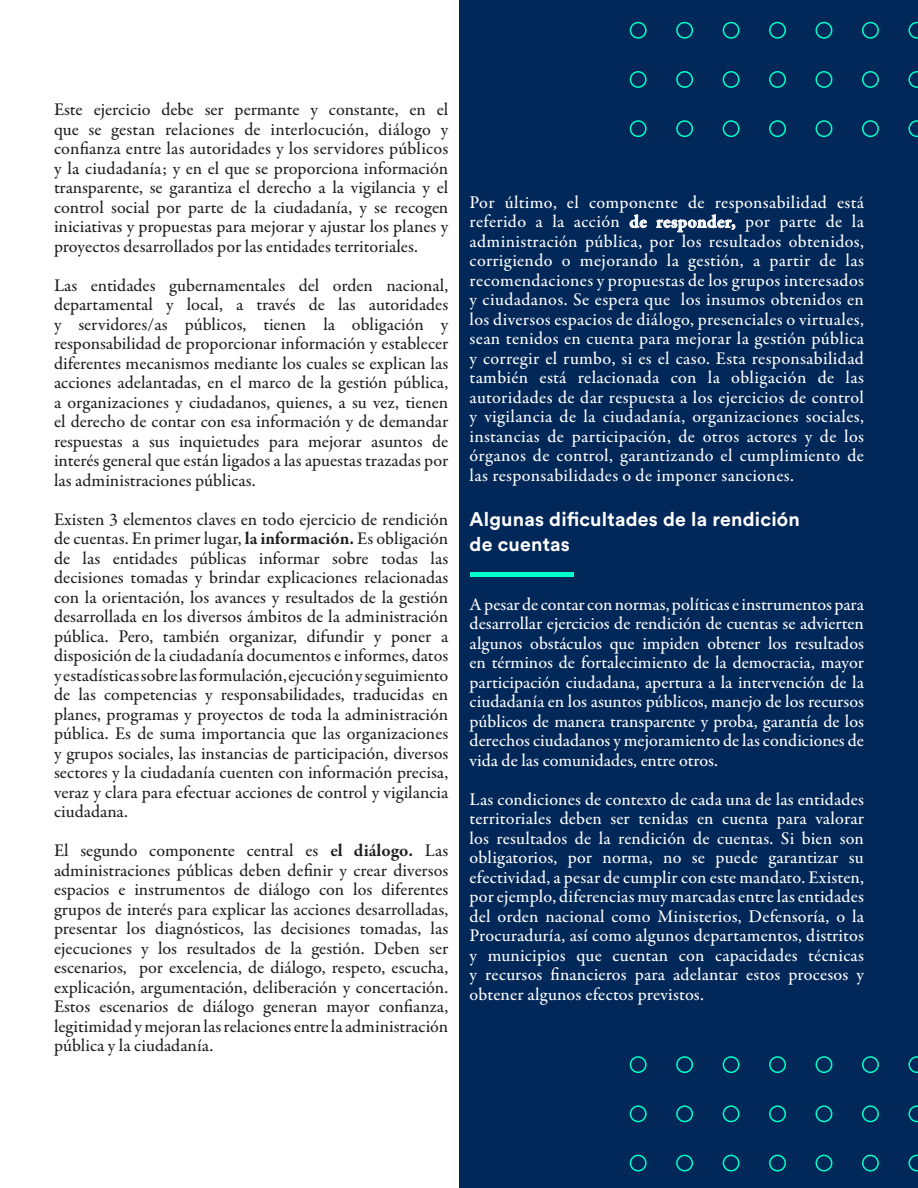
<style>
.page{position:relative;width:918px;height:1188px;background:#fff}
.page>*{position:absolute;margin:0;border:0;box-sizing:border-box;transform-origin:0 0}
.t1{font:700 19.5px "Circular Std";letter-spacing:.01em;color:#fff}
.t2{font:500 18px/19.5px "Garamond Premr Pro";color:#231f20;text-align:justify}
.t3{font:500 18px/19.5px "Garamond Premr Pro";letter-spacing:.01em;color:#fff;text-align:justify}
.s1{font-weight:700}
</style>
<div class="page">
<div style="left:459px;top:1px;width:459px;height:1187px;background:#022859"></div>
<hr style="left:470px;top:573px;width:104px;height:4px;background:#00ffc7">
<svg style="left:629px;top:1056px;width:289px;height:116px"></svg>
<svg style="left:629px;top:0;width:289px;height:138px"></svg>
<p class="t2" style="left:54px;top:100px;width:396px">Este ejercicio debe ser permante y constante, en el que se gestan relaciones de interlocución, diálogo y confianza entre las autoridades y los servidores públicos y la ciudadanía; y en el que se proporciona información transparente, se garantiza el derecho a la vigilancia y el control social por parte de la ciudadanía, y se recogen iniciativas y propuestas para mejorar y ajustar los planes y proyectos desarrollados por las entidades territoriales.</p>
<p class="t2" style="left:54px;top:276px;width:396px">Las entidades gubernamentales del orden nacional, departamental y local, a través de las autoridades y servidores/as públicos, tienen la obligación y responsabilidad de proporcionar información y establecer diferentes mecanismos mediante los cuales se explican las acciones adelantadas, en el marco de la gestión pública, a organizaciones y ciudadanos, quienes, a su vez, tienen el derecho de contar con esa información y de demandar respuestas a sus inquietudes para mejorar asuntos de interés general que están ligados a las apuestas trazadas por las administraciones públicas.</p>
<p class="t2" style="left:54px;top:510px;width:396px">Existen 3 elementos claves en todo ejercicio de rendición de cuentas. En primer lugar, <span class="s1">la información.</span> Es obligación de las entidades públicas informar sobre todas las decisiones tomadas y brindar explicaciones relacionadas con la orientación, los avances y resultados de la gestión desarrollada en los diversos ámbitos de la administración pública. Pero, también organizar, difundir y poner a disposición de la ciudadanía documentos e informes, datos y estadísticas sobre las formulación, ejecución y seguimiento de las competencias y responsabilidades, traducidas en planes, programas y proyectos de toda la administración pública. Es de suma importancia que las organizaciones y grupos sociales, las instancias de participación, diversos sectores y la ciudadanía cuenten con información precisa, veraz y clara para efectuar acciones de control y vigilancia ciudadana.</p>
<p class="t2" style="left:54px;top:841px;width:396px">El segundo componente central es <span class="s1">el diálogo.</span> Las administraciones públicas deben definir y crear diversos espacios e instrumentos de diálogo con los diferentes grupos de interés para explicar las acciones desarrolladas, presentar los diagnósticos, las decisiones tomadas, las ejecuciones y los resultados de la gestión. Deben ser escenarios, por excelencia, de diálogo, respeto, escucha, explicación, argumentación, deliberación y concertación.<br>Estos escenarios de diálogo generan mayor confianza, legitimidad y mejoran las relaciones entre la administración pública y la ciudadanía.</p>
<p class="t3" style="left:470px;top:193px;width:396px">Por último, el componente de responsabilidad está referido a la acción <span class="s1">de responder,</span> por parte de la administración pública, por los resultados obtenidos, corrigiendo o mejorando la gestión, a partir de las recomendaciones y propuestas de los grupos interesados y ciudadanos. Se espera que los insumos obtenidos en los diversos espacios de diálogo, presenciales o virtuales, sean tenidos en cuenta para mejorar la gestión pública y corregir el rumbo, si es el caso. Esta responsabilidad también está relacionada con la obligación de las autoridades de dar respuesta a los ejercicios de control y vigilancia de la ciudadanía, organizaciones sociales, instancias de participación, de otros actores y de los órganos de control, garantizando el cumplimiento de las responsabilidades o de imponer sanciones.</p>
<p class="t1" style="left:470px;top:506px;width:332px">Algunas dificultades de la rendición</p>
<p class="t1" style="left:470px;top:532px;width:102px">de cuentas</p>
<p class="t3" style="left:470px;top:595px;width:396px">A pesar de contar con normas, políticas e instrumentos para desarrollar ejercicios de rendición de cuentas se advierten algunos obstáculos que impiden obtener los resultados en términos de fortalecimiento de la democracia, mayor participación ciudadana, apertura a la intervención de la ciudadanía en los asuntos públicos, manejo de los recursos públicos de manera transparente y proba, garantía de los derechos ciudadanos y mejoramiento de las condiciones de vida de las comunidades, entre otros.</p>
<p class="t3" style="left:470px;top:790px;width:396px">Las condiciones de contexto de cada una de las entidades territoriales deben ser tenidas en cuenta para valorar los resultados de la rendición de cuentas. Si bien son obligatorios, por norma, no se puede garantizar su efectividad, a pesar de cumplir con este mandato. Existen, por ejemplo, diferencias muy marcadas entre las entidades del orden nacional como Ministerios, Defensoría, o la Procuraduría, así como algunos departamentos, distritos y municipios que cuentan con capacidades técnicas y recursos financieros para adelantar estos procesos y obtener algunos efectos previstos.</p>
</div>
